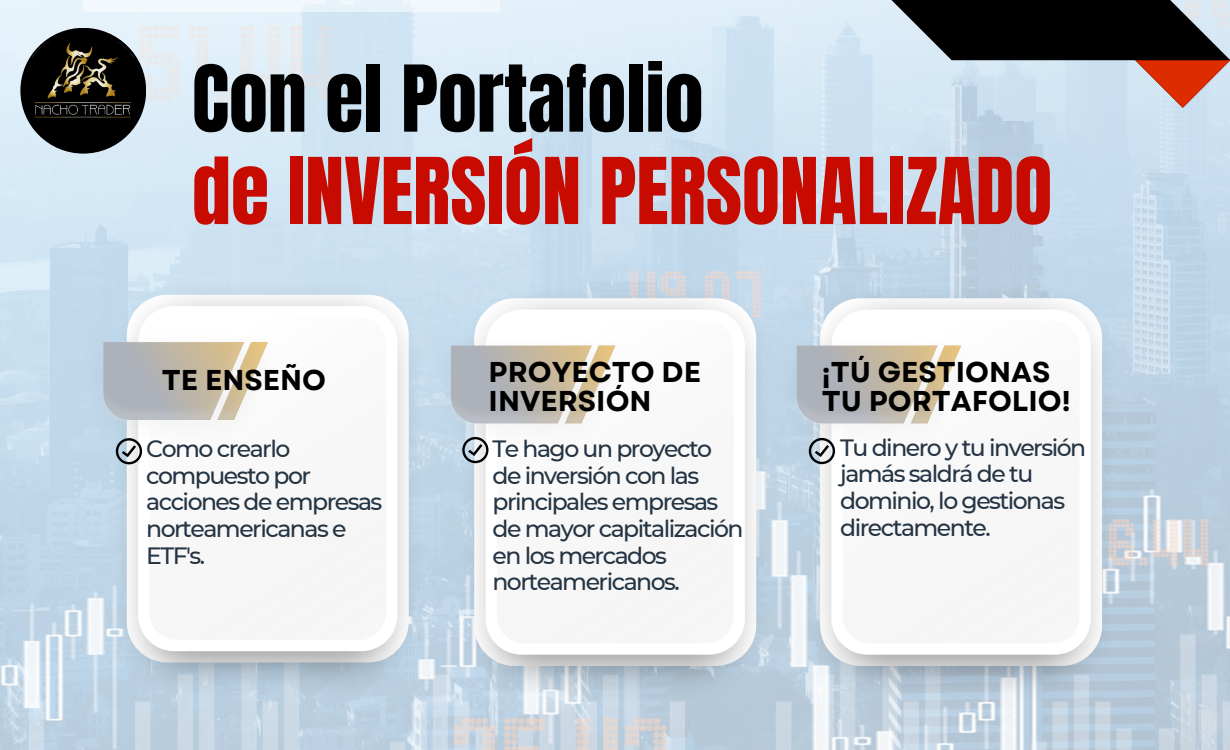
<style>
.page{position:relative;width:1230px;height:750px;background:#fff}
.page>*{position:absolute;margin:0;border:0;box-sizing:border-box;transform-origin:0 0}
.t1{font:78.2px "Anton";color:#c70b01}
.t2{font:78.2px "Anton";color:#000}
.t3{font:700 28.7px/28.5px "Garet";color:#000}
.t4{font:500 23.5px/26.7px "Montserrat";letter-spacing:-.065em;color:#243443}
</style>
<div class="page">
<img style="left:0;top:0;width:1230px;height:750px">
<div style="left:83px;top:0;width:417px;height:11px;background:#f2f8fc"></div>
<svg style="left:891px;top:0;width:339px;height:108px;background:#727074"></svg>
<div style="left:20px;top:28px;width:126px;height:126px;background:#000;border-radius:50%"></div>
<img style="left:32px;top:42px;width:101px;height:76px">
<img style="left:115px;top:283px;width:305px;height:413px">
<div style="left:138px;top:306px;width:259px;height:345px;background:#fff;border-radius:36px"></div>
<div style="left:149px;top:317px;width:237px;height:323px;background:#f7f7f7;border-radius:27px"></div>
<img style="left:83px;top:325px;width:59px;height:123px">
<img style="left:94px;top:333px;width:174px;height:96px">
<img style="left:463px;top:287px;width:305px;height:413px">
<div style="left:486px;top:310px;width:259px;height:345px;background:#fff;border-radius:36px"></div>
<div style="left:497px;top:321px;width:237px;height:322px;background:#f7f7f7;border-radius:27px"></div>
<img style="left:431px;top:329px;width:59px;height:123px">
<img style="left:442px;top:336px;width:174px;height:96px">
<img style="left:809px;top:287px;width:305px;height:413px">
<div style="left:831px;top:310px;width:260px;height:345px;background:#fff;border-radius:36px"></div>
<div style="left:843px;top:321px;width:237px;height:322px;background:#f7f7f7;border-radius:27px"></div>
<img style="left:777px;top:329px;width:58px;height:123px">
<img style="left:788px;top:336px;width:173px;height:96px">
<svg style="left:116px;top:438px;width:26px;height:26px"></svg>
<svg style="left:809px;top:438px;width:26px;height:26px"></svg>
<svg style="left:462px;top:437px;width:26px;height:26px"></svg>
<h1 class="t2" style="left:192px;top:43px;width:513px">Con el Portafolio</h1>
<h1 class="t1" style="left:192px;top:135px;width:862px">de INVERSIÓN PERSONALIZADO</h1>
<p class="t3" style="left:489px;top:358px;width:214px">PROYECTO DE<br>INVERSIÓN</p>
<p class="t3" style="left:822px;top:358px;width:250px">¡TÚ GESTIONAS<br>TU PORTAFOLIO!</p>
<p class="t4" style="left:840px;top:434px;width:248px">Tu dinero y tu inversión jamás saldrá de tu dominio, lo gestionas directamente.</p>
<p class="t3" style="left:162px;top:366px;width:166px">TE ENSEÑO</p>
<p class="t4" style="left:146px;top:435px;width:238px">Como crearlo compuesto por acciones de empresas norteamericanas e<br>ETF's.</p>
<p class="t4" style="left:492px;top:435px;width:253px">Te hago un proyecto de inversión con las principales empresas de mayor capitalización en los mercados norteamericanos.</p>
</div>
